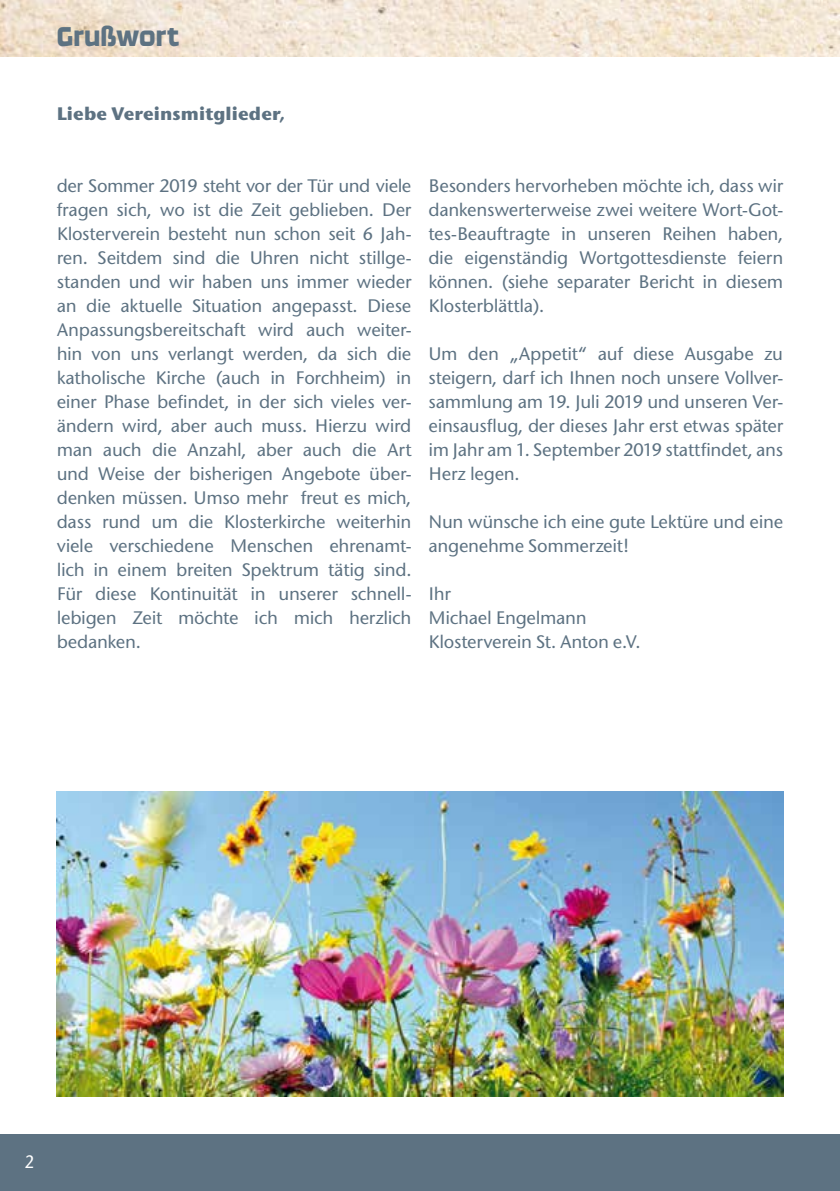
<style>
.page{position:relative;width:840px;height:1191px;background:#fff}
.page>*{position:absolute;margin:0;border:0;box-sizing:border-box;transform-origin:0 0}
.t1{font:32px "Ginger";color:#5d7282;scale:.95 1}
.t2{font:500 19px/24px "Stone Sans Itc T";letter-spacing:-.02em;color:#5d7282;text-align:justify}
.t3{font:700 19px "Stone Sans Itc T";letter-spacing:.01em;color:#5d7282}
.t4{font:18px "Stone Sans";color:#fff;scale:.9 1}
</style>
<div class="page">
<div style="left:0;top:1134px;width:839px;height:57px;background:#5d7282"></div>
<img style="left:0;top:0;width:839px;height:57px">
<img style="left:57px;top:791px;width:725px;height:305px">
<h1 class="t1" style="left:57px;top:20px;width:130px">Grußwort</h1>
<p class="t3" style="left:57px;top:102px;width:230px">Liebe Vereinsmitglieder,</p>
<p class="t2" style="left:57px;top:174px;width:356px">der Sommer 2019 steht vor der Tür und viele fragen sich, wo ist die Zeit geblieben. Der Klosterverein besteht nun schon seit 6 Jah&shy;ren. Seitdem sind die Uhren nicht stillge&shy;standen und wir haben uns immer wieder an die aktuelle Situation angepasst. Diese Anpassungsbereitschaft wird auch weiter&shy;hin von uns verlangt werden, da sich die katholische Kirche (auch in Forchheim) in einer Phase befindet, in der sich vieles ver&shy;ändern wird, aber auch muss. Hierzu wird man auch die Anzahl, aber auch die Art und Weise der bisherigen Angebote über&shy;denken müssen. Umso mehr freut es mich, dass rund um die Klosterkirche weiterhin viele verschiedene Menschen ehrenamt&shy;lich in einem breiten Spektrum tätig sind.<br>Für diese Kontinuität in unserer schnell&shy;lebigen Zeit möchte ich mich herzlich bedanken.</p>
<p class="t2" style="left:428px;top:174px;width:356px">Besonders hervorheben möchte ich, dass wir dankenswerterweise zwei weitere Wort-Got&shy;tes-Beauftragte in unseren Reihen haben, die eigenständig Wortgottesdienste feiern können. (siehe separater Bericht in diesem Klosterblättla).</p>
<p class="t2" style="left:428px;top:342px;width:356px">Um den „Appetit“ auf diese Ausgabe zu steigern, darf ich Ihnen noch unsere Vollver&shy;sammlung am 19. Juli 2019 und unseren Ver&shy;einsausflug, der dieses Jahr erst etwas später im Jahr am 1. September 2019 stattfindet, ans Herz legen.</p>
<p class="t2" style="left:428px;top:510px;width:356px">Nun wünsche ich eine gute Lektüre und eine angenehme Sommerzeit!</p>
<p class="t2" style="left:428px;top:582px;width:213px;text-align:left">Ihr<br>Michael Engelmann<br>Klosterverein St. Anton e.V.</p>
<p class="t4" style="left:25px;top:1151px;width:12px">2</p>
</div>
